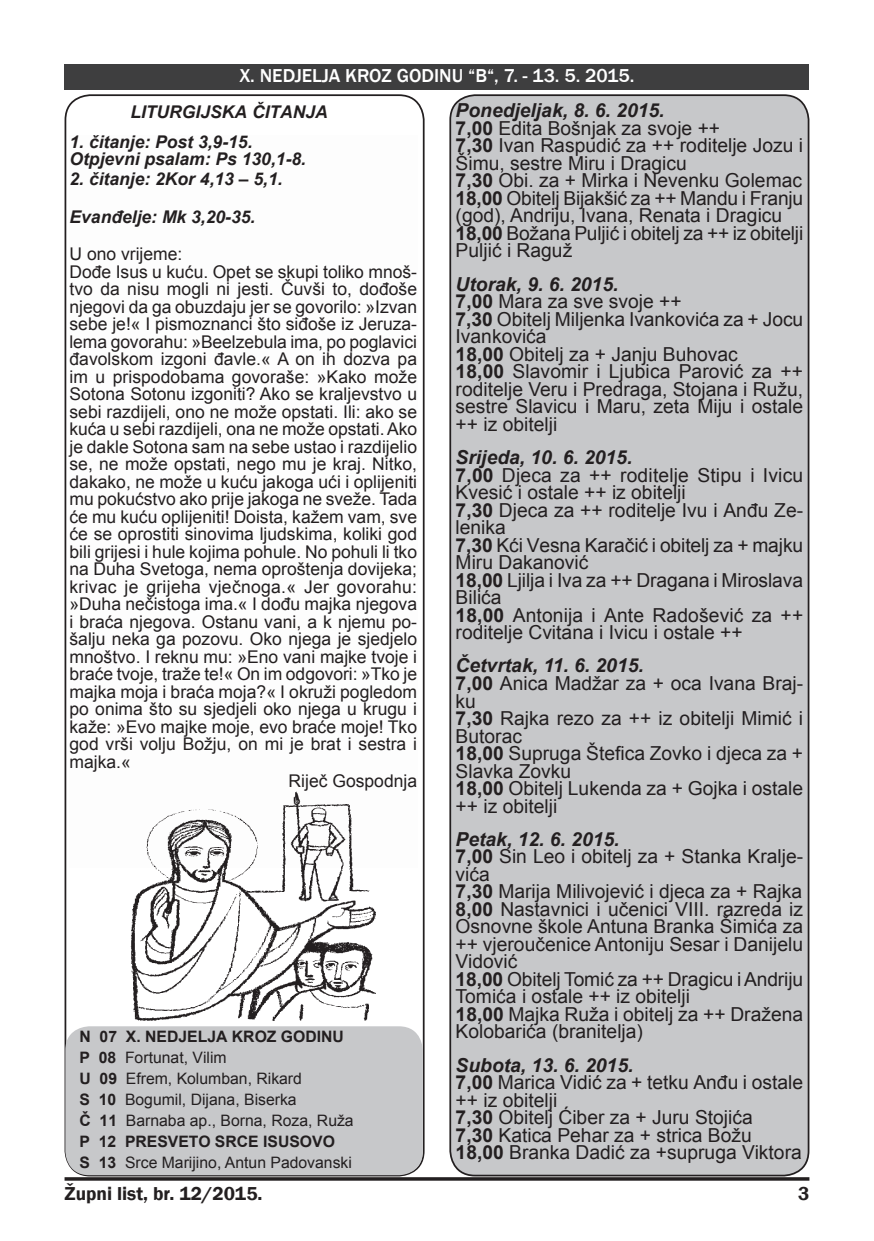
<style>
.page{position:relative;width:874px;height:1241px;background:#fff}
.page>*{position:absolute;margin:0;border:0;box-sizing:border-box;transform-origin:0 0}
.t1{font:19.25px/17.5px "Arial";color:#231f20}
.t2{font:italic 700 19.25px "Arial";color:#231f20}
.t3{font:500 19.25px "Franklin Gothic";color:#fff}
.t4{font:600 19.25px "Franklin Gothic";color:#231f20}
.t5{font:17.5px/17.5px "Arial";color:#231f20;text-align:justify}
.t6{font:italic 700 17.5px "Arial";color:#231f20}
.t7{font:15.75px "Arial";color:#231f20}
.t8{font:700 15.75px "Arial";color:#231f20}
.s1{font-weight:700}
</style>
<div class="page">
<div style="left:65px;top:1026px;width:357px;height:148px;background:#c7c8ca;border-radius:24px"></div>
<div style="left:64px;top:64px;width:745px;height:26px;background:#3e3e3f"></div>
<svg style="left:64px;top:1176px;width:745px;height:4px;background:#4e4b4c"></svg>
<div style="left:450px;top:95px;width:358px;height:1080px;background:#c7c8ca;border-radius:25px"></div>
<div style="left:449px;top:94px;width:360px;height:1082px;border:2px solid #231f20;border-radius:25px"></div>
<img style="left:130px;top:791px;width:246px;height:230px">
<p class="t3" style="left:239px;top:63px;width:396px">X. NEDJELJA KROZ GODINU “B“, 7. - 13. 5. 2015.</p>
<p class="t6" style="left:130px;top:100px;width:199px">LITURGIJSKA ČITANJA</p>
<p class="t6" style="left:69px;top:130px;width:184px">1. čitanje: Post 3,9-15.</p>
<p class="t6" style="left:69px;top:148px;width:238px">Otpjevni psalam: Ps 130,1-8.</p>
<p class="t6" style="left:69px;top:167px;width:215px">2. čitanje: 2Kor 4,13 – 5,1.</p>
<p class="t6" style="left:69px;top:205px;width:187px">Evanđelje: Mk 3,20-35.</p>
<p class="t5" style="left:69px;top:245px;width:114px">U ono vrijeme:</p>
<p class="t5" style="left:69px;top:263px;width:349px">Dođe Isus u kuću. Opet se skupi toliko mnoš&shy;tvo da nisu mogli ni jesti. Čuvši to, dođoše njegovi da ga obuzdaju jer se govorilo: »Izvan sebe je!« I pismoznanci što siđoše iz Jeruza&shy;lema govorahu: »Beelzebula ima, po poglavici đavolskom izgoni đavle.« A on ih dozva pa im u prispodobama govoraše: »Kako može Sotona Sotonu izgoniti? Ako se kraljevstvo u sebi razdijeli, ono ne može opstati. Ili: ako se kuća u sebi razdijeli, ona ne može opstati. Ako je dakle Sotona sam na sebe ustao i razdijelio se, ne može opstati, nego mu je kraj. Nitko, dakako, ne može u kuću jakoga ući i oplijeniti mu pokućstvo ako prije jakoga ne sveže. Tada će mu kuću oplijeniti! Doista, kažem vam, sve će se oprostiti sinovima ljudskima, koliki god bili grijesi i hule kojima pohule. No pohuli li tko na Duha Svetoga, nema oproštenja dovijeka; krivac je grijeha vječnoga.« Jer govorahu: »Duha nečistoga ima.« I dođu majka njegova i braća njegova. Ostanu vani, a k njemu po&shy;šalju neka ga pozovu. Oko njega je sjedjelo mnoštvo. I reknu mu: »Eno vani majke tvoje i braće tvoje, traže te!« On im odgovori: »Tko je majka moja i braća moja?« I okruži pogledom po onima što su sjedjeli oko njega u krugu i kaže: »Evo majke moje, evo braće moje! Tko god vrši volju Božju, on mi je brat i sestra i majka.«</p>
<p class="t5" style="left:288px;top:772px;width:130px">Riječ Gospodnja</p>
<p class="t2" style="left:455px;top:98px;width:210px">Ponedjeljak, 8. 6. 2015.</p>
<p class="t1" style="left:455px;top:119px;width:266px"><span class="s1">7,00</span> Edita Bošnjak za svoje ++</p>
<p class="t1" style="left:455px;top:137px;width:349px"><span class="s1">7,30</span> Ivan Raspudić za ++ roditelje Jozu i<br>Šimu, sestre Miru i Dragicu</p>
<p class="t1" style="left:455px;top:172px;width:348px"><span class="s1">7,30</span> Obi. za + Mirka i Nevenku Golemac</p>
<p class="t1" style="left:455px;top:189px;width:349px"><span class="s1">18,00</span> Obitelj Bijakšić za ++ Mandu i Franju (god), Andriju, Ivana, Renata i Dragicu</p>
<p class="t1" style="left:455px;top:224px;width:349px"><span class="s1">18,00</span> Božana Puljić i obitelj za ++ iz obitelji<br>Puljić i Raguž</p>
<p class="t2" style="left:455px;top:271px;width:164px">Utorak, 9. 6. 2015.</p>
<p class="t1" style="left:455px;top:293px;width:227px"><span class="s1">7,00</span> Mara za sve svoje ++</p>
<p class="t1" style="left:455px;top:310px;width:349px"><span class="s1">7,30</span> Obitelj Miljenka Ivankovića za + Jocu<br>Ivankovića</p>
<p class="t1" style="left:455px;top:345px;width:283px"><span class="s1">18,00</span> Obitelj za + Janju Buhovac</p>
<p class="t1" style="left:455px;top:363px;width:349px;text-align:justify"><span class="s1">18,00</span> Slavomir i Ljubica Parović za ++ roditelje Veru i Predraga, Stojana i Ružu, sestre Slavicu i Maru, zeta Miju i ostale ++ iz obitelji</p>
<p class="t2" style="left:455px;top:444px;width:178px">Srijeda, 10. 6. 2015.</p>
<p class="t1" style="left:455px;top:466px;width:349px"><span class="s1">7,00</span> Djeca za ++ roditelje Stipu i Ivicu<br>Kvesić i ostale ++ iz obitelji</p>
<p class="t1" style="left:455px;top:501px;width:349px"><span class="s1">7,30</span> Djeca za ++ roditelje Ivu i Anđu Ze&shy;lenika</p>
<p class="t1" style="left:455px;top:536px;width:349px"><span class="s1">7,30</span> Kći Vesna Karačić i obitelj za + majku<br>Miru Dakanović</p>
<p class="t1" style="left:455px;top:571px;width:349px"><span class="s1">18,00</span> Ljilja i Iva za ++ Dragana i Miroslava<br>Bilića</p>
<p class="t1" style="left:455px;top:606px;width:349px"><span class="s1">18,00</span> Antonija i Ante Radošević za ++ roditelje Cvitana i Ivicu i ostale ++</p>
<p class="t2" style="left:455px;top:652px;width:189px">Četvrtak, 11. 6. 2015.</p>
<p class="t1" style="left:455px;top:674px;width:349px"><span class="s1">7,00</span> Anica Madžar za + oca Ivana Braj&shy;ku</p>
<p class="t1" style="left:455px;top:709px;width:349px"><span class="s1">7,30</span> Rajka rezo za ++ iz obitelji Mimić i<br>Butorac</p>
<p class="t1" style="left:455px;top:744px;width:349px"><span class="s1">18,00</span> Supruga Štefica Zovko i djeca za +<br>Slavka Zovku</p>
<p class="t1" style="left:455px;top:779px;width:349px"><span class="s1">18,00</span> Obitelj Lukenda za + Gojka i ostale ++ iz obitelji</p>
<p class="t2" style="left:455px;top:826px;width:165px">Petak, 12. 6. 2015.</p>
<p class="t1" style="left:455px;top:847px;width:349px"><span class="s1">7,00</span> Sin Leo i obitelj za + Stanka Kralje&shy;vića</p>
<p class="t1" style="left:455px;top:882px;width:348px"><span class="s1">7,30</span> Marija Milivojević i djeca za + Rajka</p>
<p class="t1" style="left:455px;top:900px;width:349px;text-align:justify"><span class="s1">8,00</span> Nastavnici i učenici VIII. razreda iz Osnovne škole Antuna Branka Šimića za ++ vjeroučenice Antoniju Sesar i Danijelu Vidović</p>
<p class="t1" style="left:455px;top:970px;width:349px"><span class="s1">18,00</span> Obitelj Tomić za ++ Dragicu i Andriju<br>Tomića i ostale ++ iz obitelji</p>
<p class="t1" style="left:455px;top:1005px;width:349px"><span class="s1">18,00</span> Majka Ruža i obitelj za ++ Dražena<br>Kolobarića (branitelja)</p>
<p class="t2" style="left:455px;top:1051px;width:179px">Subota, 13. 6. 2015.</p>
<p class="t1" style="left:455px;top:1073px;width:349px"><span class="s1">7,00</span> Marica Vidić za + tetku Anđu i ostale ++ iz obitelji</p>
<p class="t8" style="left:79px;top:1026px;width:266px">N 07 X. NEDJELJA KROZ GODINU</p>
<p class="t7" style="left:79px;top:1047px;width:149px"><span class="s1">P 08</span> Fortunat, Vilim</p>
<p class="t7" style="left:79px;top:1068px;width:224px"><span class="s1">U 09</span> Efrem, Kolumban, Rikard</p>
<p class="t7" style="left:79px;top:1089px;width:219px"><span class="s1">S 10</span> Bogumil, Dijana, Biserka</p>
<p class="t7" style="left:79px;top:1110px;width:276px"><span class="s1">Č 11</span> Barnaba ap., Borna, Roza, Ruža</p>
<p class="t8" style="left:79px;top:1131px;width:257px">P 12 PRESVETO SRCE ISUSOVO</p>
<p class="t7" style="left:79px;top:1152px;width:274px"><span class="s1">S 13</span> Srce Marijino, Antun Padovanski</p>
<p class="t1" style="left:455px;top:1108px;width:298px"><span class="s1">7,30</span> Obitelj Ćiber za + Juru Stojića</p>
<p class="t1" style="left:455px;top:1126px;width:297px"><span class="s1">7,30</span> Katica Pehar za + strica Božu</p>
<p class="t1" style="left:455px;top:1143px;width:347px"><span class="s1">18,00</span> Branka Dadić za +supruga Viktora</p>
<p class="t4" style="left:64px;top:1181px;width:199px">Župni list, br. 12/2015.</p>
<p class="t4" style="left:797px;top:1181px;width:13px">3</p>
</div>
